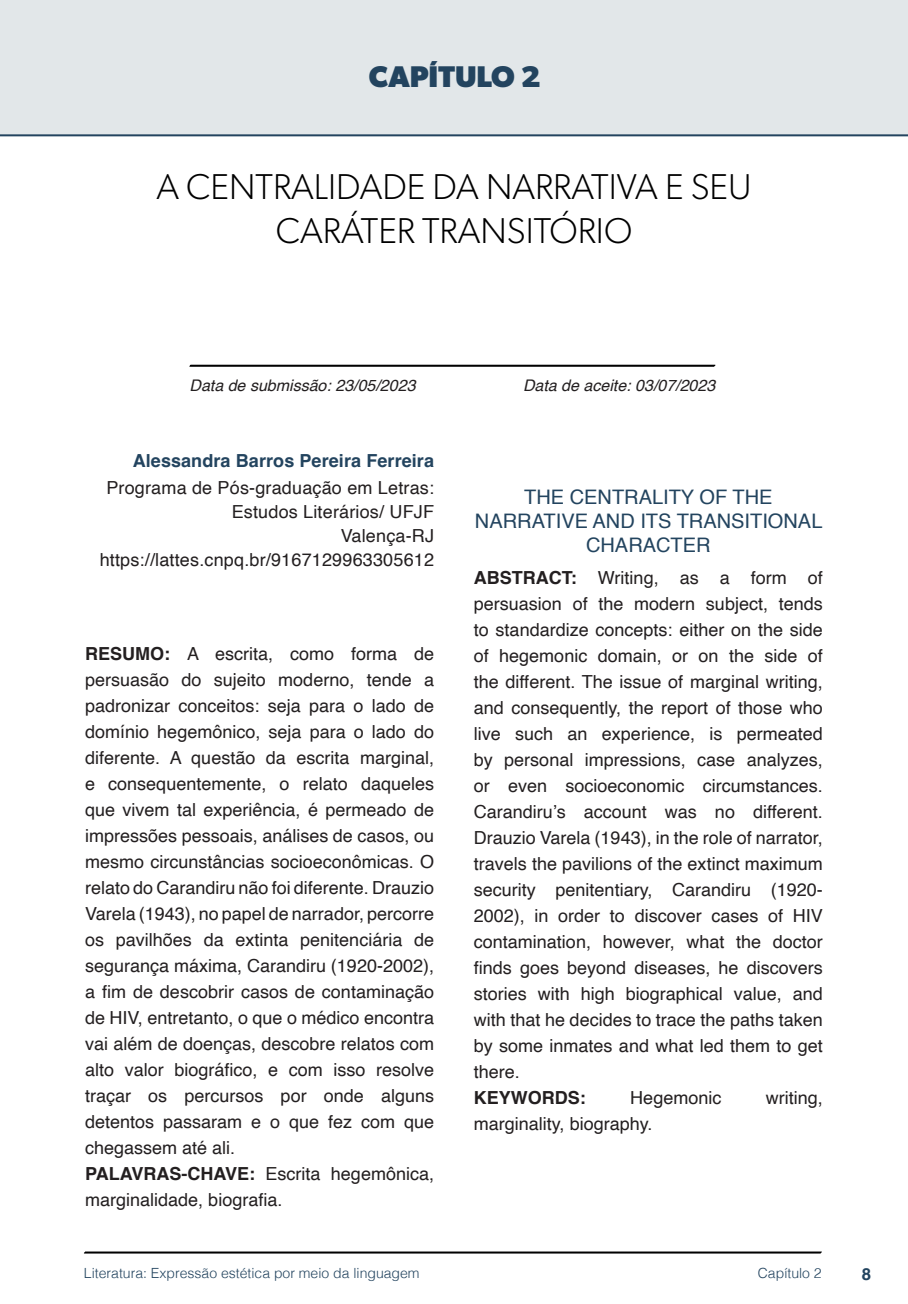
<style>
.page{position:relative;width:908px;height:1304px;background:#fff}
.page>*{position:absolute;margin:0;border:0;box-sizing:border-box;transform-origin:0 0}
.nome_artigos{font:300 36px/44px "Gibson";color:#000;text-align:center}
.capítulos{font:700 30px "Gibson";color:#23445f}
.título_Inglês{font:20px/24px "Helvetica";color:#23445f;text-align:center}
.Resumos_e_PC_TXT{font:18px/26px "Helvetica";color:#231f20;text-align:justify}
.info_autores{font:18px/24px "Helvetica";letter-spacing:.01em;color:#231f20;text-align:right}
.nome_autores{font:700 18px "Helvetica";letter-spacing:.005em;color:#23445f}
.Resumos_e_PC_TXT-2{font:700 18px "Helvetica";color:#231f20}
.t1{font:700 16.8px "Helvetica";color:#23445f}
.data{font:italic 16px "Helvetica";color:#231f20}
.t2{font:300 14px "Helvetica";color:#23445f}
.s1{font-weight:700}
</style>
<div class="page">
<svg style="left:84px;top:1251px;width:737px;height:3px;background:#515151"></svg>
<div style="left:0;top:0;width:907px;height:136px;background:#e2e7e9"></div>
<div style="left:44px;top:72px;width:68px;height:61px;background:#e2e7e9"></div>
<svg style="left:189px;top:364px;width:526px;height:3px;background:#4f4f4f"></svg>
<p class="capítulos" style="left:369px;top:58px;width:173px">CAPÍTULO 2</p>
<p class="nome_artigos" style="left:156px;top:164px;width:596px">A CENTRALIDADE DA NARRATIVA E SEU<br>CARÁTER TRANSITÓRIO</p>
<p class="data" style="left:189px;top:373px;width:227px">Data de submissão: 23/05/2023</p>
<p class="data" style="left:523px;top:373px;width:194px">Data de aceite: 03/07/2023</p>
<p class="nome_autores" style="left:133px;top:450px;width:303px">Alessandra Barros Pereira Ferreira</p>
<p class="info_autores" style="left:106px;top:477px;width:329px">Programa de Pós-graduação em Letras:<br>Estudos Literários/ UFJF</p>
<p class="info_autores" style="left:340px;top:525px;width:95px">Valença-RJ</p>
<p class="info_autores" style="left:100px;top:549px;width:336px">https://lattes.cnpq.br/9167129963305612</p>
<p class="Resumos_e_PC_TXT" style="left:85px;top:642px;width:350px"><span class="s1">RESUMO:</span> A escrita, como forma de persuasão do sujeito moderno, tende a padronizar conceitos: seja para o lado de domínio hegemônico, seja para o lado do diferente. A questão da escrita marginal, e consequentemente, o relato daqueles que vivem tal experiência, é permeado de impressões pessoais, análises de casos, ou mesmo circunstâncias socioeconômicas. O relato do Carandiru não foi diferente. Drauzio Varela (1943), no papel de narrador, percorre os pavilhões da extinta penitenciária de segurança máxima, Carandiru (1920-2002), a fim de descobrir casos de contaminação de HIV, entretanto, o que o médico encontra vai além de doenças, descobre relatos com alto valor biográfico, e com isso resolve traçar os percursos por onde alguns detentos passaram e o que fez com que chegassem até ali.</p>
<p class="Resumos_e_PC_TXT" style="left:85px;top:1162px;width:350px"><span class="s1">PALAVRAS-CHAVE:</span> Escrita hegemônica, marginalidade, biografia.</p>
<p class="título_Inglês" style="left:475px;top:486px;width:349px">THE CENTRALITY OF THE<br>NARRATIVE AND ITS TRANSITIONAL<br>CHARACTER</p>
<p class="Resumos_e_PC_TXT" style="left:473px;top:565px;width:350px"><span class="s1">ABSTRACT:</span> Writing, as a form of persuasion of the modern subject, tends to standardize concepts: either on the side of hegemonic domain, or on the side of the different. The issue of marginal writing, and consequently, the report of those who live such an experience, is permeated by personal impressions, case analyzes, or even socioeconomic circumstances.<br>Carandiru’s account was no different.<br>Drauzio Varela (1943), in the role of narrator, travels the pavilions of the extinct maximum security penitentiary, Carandiru (1920- 2002), in order to discover cases of HIV contamination, however, what the doctor finds goes beyond diseases, he discovers stories with high biographical value, and with that he decides to trace the paths taken by some inmates and what led them to get there.</p>
<p class="Resumos_e_PC_TXT-2" style="left:473px;top:1086px;width:113px">KEYWORDS:</p>
<p class="Resumos_e_PC_TXT" style="left:630px;top:1085px;width:93px">Hegemonic</p>
<p class="Resumos_e_PC_TXT" style="left:765px;top:1085px;width:59px">writing,</p>
<p class="Resumos_e_PC_TXT" style="left:473px;top:1111px;width:180px">marginality, biography.</p>
<p class="t2" style="left:84px;top:1261px;width:337px">Literatura: Expressão estética por meio da linguagem</p>
<p class="t2" style="left:757px;top:1261px;width:65px">Capítulo 2</p>
<p class="t1" style="left:861px;top:1264px;width:11px">8</p>
</div>
